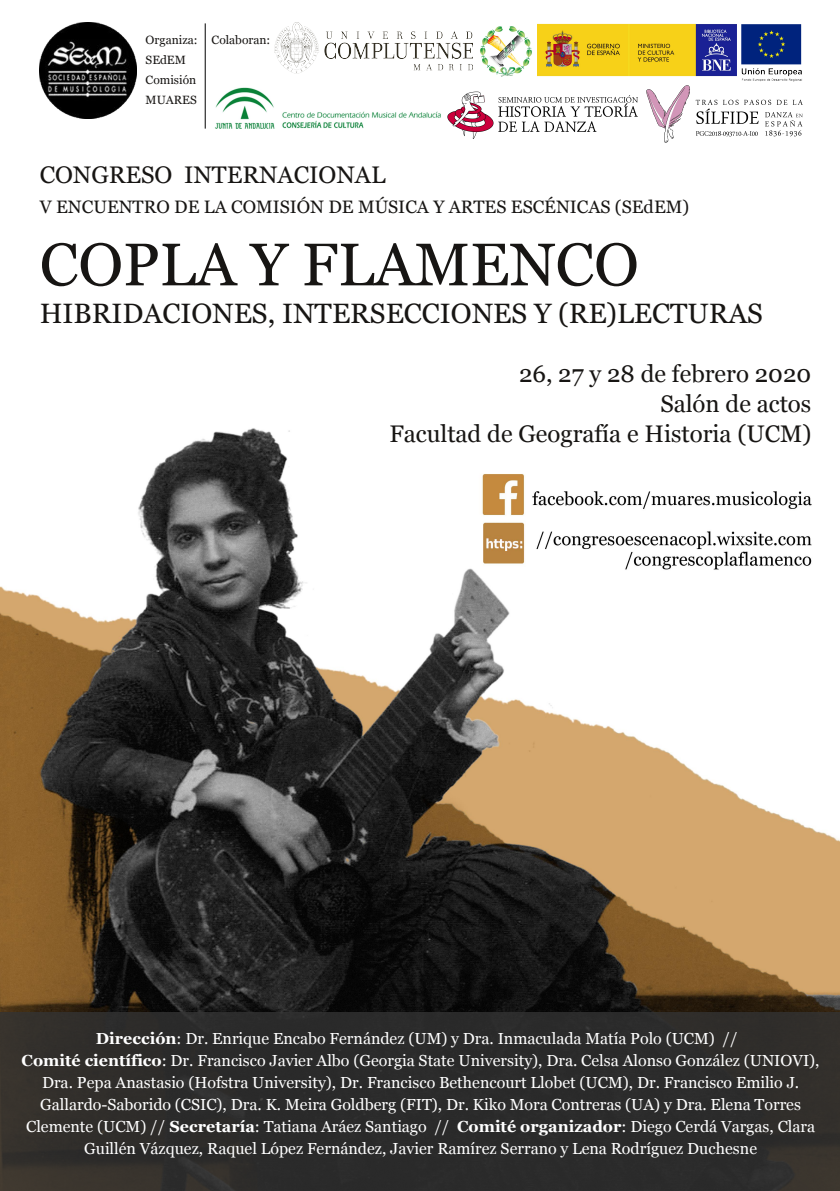
<style>
.page{position:relative;width:840px;height:1191px;background:#fff}
.page>*{position:absolute;margin:0;border:0;box-sizing:border-box;transform-origin:0 0}
.t1{font:60px "Georgia";color:#171513}
.t2{font:28px "Georgia";color:#171513}
.t3{font:24px/30px "Georgia";color:#171513;text-align:right}
.t4{font:18px "Georgia";color:#171513}
.t5{font:16px/22px "Georgia";color:#fff;text-align:center}
.t6{font:12px/20px "Georgia";color:#171513}
.s1{font-weight:700}
</style>
<div class="page">
<img style="left:0;top:428px;width:839px;height:584px">
<div style="left:370px;top:364px;width:442px;height:101px;background:#fff"></div>
<div style="left:0;top:1012px;width:839px;height:179px;background:#2c2b2b"></div>
<img style="left:40px;top:22px;width:96px;height:97px">
<img style="left:274px;top:23px;width:198px;height:51px">
<img style="left:537px;top:23px;width:198px;height:54px">
<img style="left:480px;top:26px;width:52px;height:51px">
<img style="left:741px;top:25px;width:61px;height:56px">
<img style="left:215px;top:87px;width:226px;height:42px">
<img style="left:447px;top:91px;width:191px;height:48px">
<hr style="left:205px;top:23px;width:1px;height:106px;background:#000">
<img style="left:646px;top:86px;width:155px;height:56px">
<p class="t6" style="left:145px;top:30px;width:126px">Organiza: Colaboran:<br>SEdEM<br>Comisión<br>MUARES</p>
<h3 class="t3" style="left:40px;top:160px;width:347px">CONGRESO INTERNACIONAL</h3>
<p class="t4" style="left:40px;top:197px;width:650px">V ENCUENTRO DE LA COMISIÓN DE MÚSICA Y ARTES ESCÉNICAS (SEdEM)</p>
<h1 class="t1" style="left:40px;top:230px;width:600px">COPLA Y FLAMENCO</h1>
<h2 class="t2" style="left:40px;top:298px;width:724px">HIBRIDACIONES, INTERSECCIONES Y (RE)LECTURAS</h2>
<h3 class="t3" style="left:389px;top:359px;width:423px">26, 27 y 28 de febrero 2020<br>Salón de actos<br>Facultad de Geografía e Historia (UCM)</h3>
<p class="t5" style="left:22px;top:1027px;width:799px"><span class="s1">Dirección</span>: Dr. Enrique Encabo Fernández (UM) y Dra. Inmaculada Matía Polo (UCM) //<br><span class="s1">Comité científico</span>: Dr. Francisco Javier Albo (Georgia State University), Dra. Celsa Alonso González (UNIOVI), Dra. Pepa Anastasio (Hofstra University), Dr. Francisco Bethencourt Llobet (UCM), Dr. Francisco Emilio J.<br>Gallardo-Saborido (CSIC), Dra. K. Meira Goldberg (FIT), Dr. Kiko Mora Contreras (UA) y Dra. Elena Torres Clemente (UCM) // <span class="s1">Secretaría</span>: Tatiana Aráez Santiago // <span class="s1">Comité organizador</span>: Diego Cerdá Vargas, Clara Guillén Vázquez, Raquel López Fernández, Javier Ramírez Serrano y Lena Rodríguez Duchesne</p>
</div>
